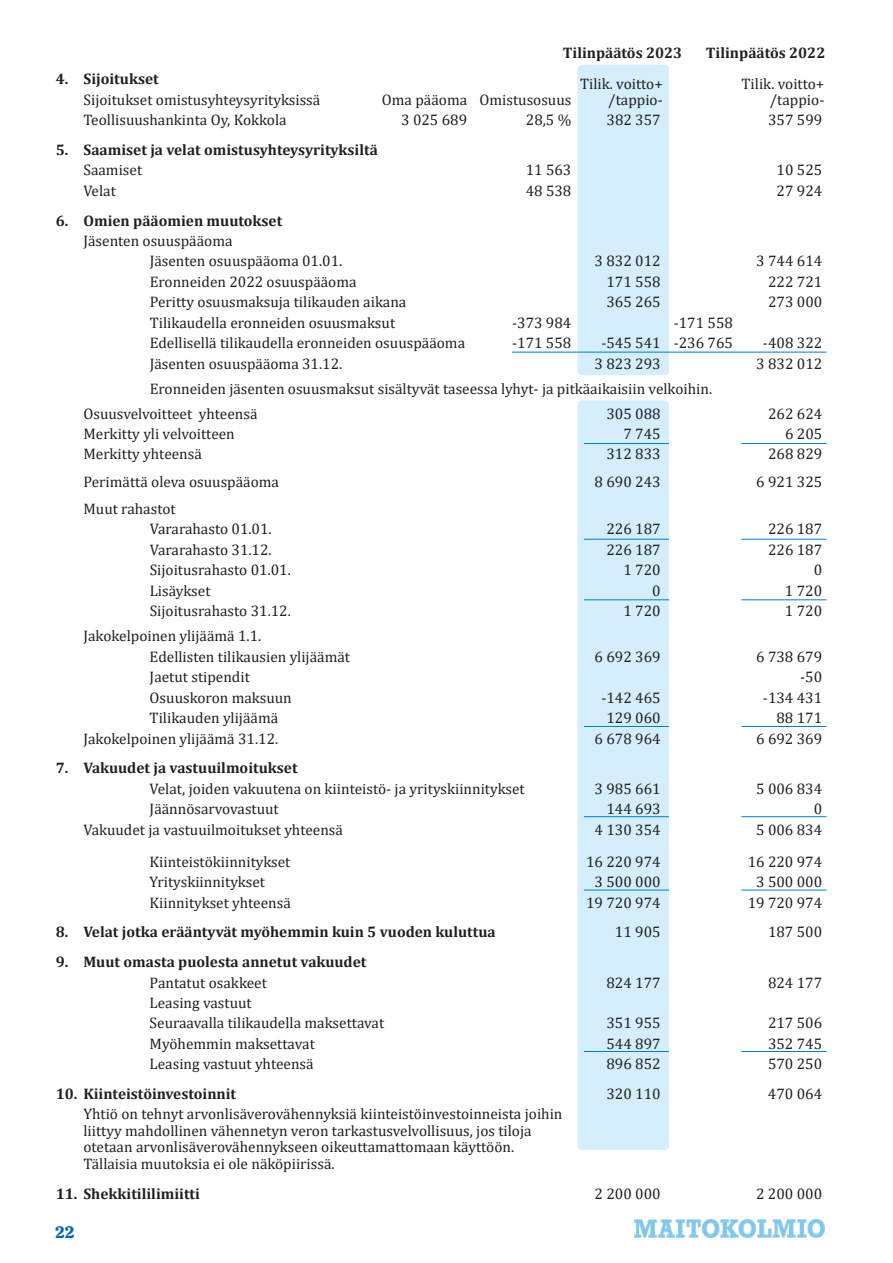
<style>
.page{position:relative;width:893px;height:1263px;background:#fff}
.page>*{position:absolute;margin:0;border:0;box-sizing:border-box;transform-origin:0 0}
.t1{font:16.5px "Calistoga";color:#0166b3}
.t2{font:15.3px/20.4px "Cambria";color:#231f20}
.t3{font:700 15.3px "Cambria";color:#231f20}
</style>
<div class="page">
<img style="left:634px;top:1219px;width:191px;height:18px">
<div style="left:577px;top:65px;width:92px;height:310px;background:#d4effb;border-radius:4px"></div>
<div style="left:577px;top:400px;width:92px;height:750px;background:#d4effb;border-radius:4px"></div>
<hr style="left:512px;top:352px;width:314px;height:1px;background:#007ec5">
<hr style="left:584px;top:443px;width:85px;height:1px;background:#007ec5">
<hr style="left:584px;top:539px;width:85px;height:1px;background:#007ec5">
<hr style="left:584px;top:599px;width:85px;height:1px;background:#007ec5">
<hr style="left:584px;top:726px;width:85px;height:1px;background:#007ec5">
<hr style="left:584px;top:816px;width:85px;height:1px;background:#007ec5">
<hr style="left:584px;top:890px;width:85px;height:1px;background:#007ec5">
<hr style="left:584px;top:1051px;width:85px;height:1px;background:#007ec5">
<hr style="left:741px;top:443px;width:85px;height:1px;background:#007ec5">
<hr style="left:741px;top:539px;width:85px;height:1px;background:#007ec5">
<hr style="left:741px;top:599px;width:85px;height:1px;background:#007ec5">
<hr style="left:741px;top:726px;width:85px;height:1px;background:#007ec5">
<hr style="left:741px;top:816px;width:85px;height:1px;background:#007ec5">
<hr style="left:741px;top:890px;width:85px;height:1px;background:#007ec5">
<hr style="left:741px;top:1051px;width:85px;height:1px;background:#007ec5">
<p class="t3" style="left:563px;top:42px;width:121px">Tilinpäätös 2023</p>
<p class="t3" style="left:706px;top:42px;width:121px">Tilinpäätös 2022</p>
<p class="t3" style="left:56px;top:68px;width:104px">4. Sijoitukset</p>
<p class="t2" style="left:580px;top:73px;width:84px">Tilik. voitto+</p>
<p class="t2" style="left:742px;top:73px;width:84px">Tilik. voitto+</p>
<p class="t2" style="left:83px;top:89px;width:238px">Sijoitukset omistusyhteysyrityksissä</p>
<p class="t2" style="left:382px;top:89px;width:191px">Oma pääoma Omistusosuus</p>
<p class="t2" style="left:608px;top:89px;width:56px">/tappio-</p>
<p class="t2" style="left:770px;top:89px;width:56px">/tappio-</p>
<p class="t2" style="left:83px;top:110px;width:205px">Teollisuushankinta Oy, Kokkola</p>
<p class="t2" style="left:401px;top:110px;width:68px">3 025 689</p>
<p class="t2" style="left:526px;top:110px;width:47px">28,5 %</p>
<p class="t2" style="left:606px;top:110px;width:56px">382 357</p>
<p class="t2" style="left:768px;top:110px;width:56px">357 599</p>
<p class="t3" style="left:56px;top:139px;width:324px">5. Saamiset ja velat omistusyhteysyrityksiltä</p>
<p class="t2" style="left:83px;top:160px;width:60px">Saamiset</p>
<p class="t2" style="left:526px;top:160px;width:47px">11 563</p>
<p class="t2" style="left:776px;top:160px;width:47px">10 525</p>
<p class="t2" style="left:83px;top:180px;width:34px">Velat</p>
<p class="t2" style="left:526px;top:180px;width:47px">48 538</p>
<p class="t2" style="left:776px;top:180px;width:47px">27 924</p>
<p class="t3" style="left:56px;top:210px;width:228px">6. Omien pääomien muutokset</p>
<p class="t2" style="left:150px;top:231px;width:194px;text-indent:-66px">Jäsenten osuuspääoma<br>Jäsenten osuuspääoma 01.01.</p>
<p class="t2" style="left:595px;top:251px;width:68px">3 832 012</p>
<p class="t2" style="left:756px;top:251px;width:68px">3 744 614</p>
<p class="t2" style="left:150px;top:271px;width:208px">Eronneiden 2022 osuuspääoma</p>
<p class="t2" style="left:606px;top:271px;width:56px">171 558</p>
<p class="t2" style="left:768px;top:271px;width:56px">222 721</p>
<p class="t2" style="left:150px;top:292px;width:258px">Peritty osuusmaksuja tilikauden aikana</p>
<p class="t2" style="left:606px;top:292px;width:56px">365 265</p>
<p class="t2" style="left:768px;top:292px;width:56px">273 000</p>
<p class="t2" style="left:150px;top:312px;width:247px">Tilikaudella eronneiden osuusmaksut</p>
<p class="t2" style="left:512px;top:312px;width:61px">-373 984</p>
<p class="t2" style="left:674px;top:312px;width:61px">-171 558</p>
<p class="t2" style="left:150px;top:333px;width:317px">Edellisellä tilikaudella eronneiden osuuspääoma</p>
<p class="t2" style="left:512px;top:333px;width:61px">-171 558</p>
<p class="t2" style="left:601px;top:333px;width:133px">-545 541 -236 765</p>
<p class="t2" style="left:763px;top:333px;width:61px">-408 322</p>
<p class="t2" style="left:150px;top:353px;width:194px">Jäsenten osuuspääoma 31.12.</p>
<p class="t2" style="left:595px;top:353px;width:68px">3 823 293</p>
<p class="t2" style="left:756px;top:353px;width:68px">3 832 012</p>
<p class="t2" style="left:83px;top:376px;width:630px;line-height:25px;text-indent:66px">Eronneiden jäsenten osuusmaksut sisältyvät taseessa lyhyt- ja pitkäaikaisiin velkoihin.<br>Osuusvelvoitteet yhteensä</p>
<p class="t2" style="left:606px;top:403px;width:56px">305 088</p>
<p class="t2" style="left:768px;top:403px;width:56px">262 624</p>
<p class="t2" style="left:83px;top:424px;width:153px">Merkitty yli velvoitteen</p>
<p class="t2" style="left:623px;top:424px;width:39px">7 745</p>
<p class="t2" style="left:785px;top:424px;width:39px">6 205</p>
<p class="t2" style="left:83px;top:444px;width:120px">Merkitty yhteensä</p>
<p class="t2" style="left:606px;top:444px;width:56px">312 833</p>
<p class="t2" style="left:768px;top:444px;width:56px">268 829</p>
<p class="t2" style="left:83px;top:471px;width:197px">Perimättä oleva osuuspääoma</p>
<p class="t2" style="left:595px;top:471px;width:68px">8 690 243</p>
<p class="t2" style="left:756px;top:471px;width:68px">6 921 325</p>
<p class="t2" style="left:150px;top:498px;width:124px;text-indent:-66px">Muut rahastot<br>Vararahasto 01.01.</p>
<p class="t2" style="left:606px;top:519px;width:56px">226 187</p>
<p class="t2" style="left:768px;top:519px;width:56px">226 187</p>
<p class="t2" style="left:150px;top:539px;width:124px">Vararahasto 31.12.</p>
<p class="t2" style="left:606px;top:539px;width:56px">226 187</p>
<p class="t2" style="left:768px;top:539px;width:56px">226 187</p>
<p class="t2" style="left:150px;top:560px;width:143px">Sijoitusrahasto 01.01.</p>
<p class="t2" style="left:623px;top:560px;width:39px">1 720</p>
<p class="t2" style="left:814px;top:560px;width:10px">0</p>
<p class="t2" style="left:150px;top:580px;width:62px">Lisäykset</p>
<p class="t2" style="left:652px;top:580px;width:10px">0</p>
<p class="t2" style="left:785px;top:580px;width:39px">1 720</p>
<p class="t2" style="left:150px;top:600px;width:143px">Sijoitusrahasto 31.12.</p>
<p class="t2" style="left:623px;top:600px;width:39px">1 720</p>
<p class="t2" style="left:785px;top:600px;width:39px">1 720</p>
<p class="t2" style="left:150px;top:626px;width:202px;text-indent:-66px">Jakokelpoinen ylijäämä 1.1.<br>Edellisten tilikausien ylijäämät</p>
<p class="t2" style="left:595px;top:646px;width:68px">6 692 369</p>
<p class="t2" style="left:756px;top:646px;width:68px">6 738 679</p>
<p class="t2" style="left:150px;top:667px;width:102px">Jaetut stipendit</p>
<p class="t2" style="left:800px;top:667px;width:24px">-50</p>
<p class="t2" style="left:150px;top:687px;width:144px">Osuuskoron maksuun</p>
<p class="t2" style="left:601px;top:687px;width:61px">-142 465</p>
<p class="t2" style="left:763px;top:687px;width:61px">-134 431</p>
<p class="t2" style="left:150px;top:708px;width:130px">Tilikauden ylijäämä</p>
<p class="t2" style="left:606px;top:708px;width:56px">129 060</p>
<p class="t2" style="left:776px;top:708px;width:47px">88 171</p>
<p class="t2" style="left:83px;top:728px;width:196px">Jakokelpoinen ylijäämä 31.12.</p>
<p class="t2" style="left:595px;top:728px;width:68px">6 678 964</p>
<p class="t2" style="left:756px;top:728px;width:68px">6 692 369</p>
<p class="t3" style="left:56px;top:757px;width:243px">7. Vakuudet ja vastuuilmoitukset</p>
<p class="t2" style="left:150px;top:778px;width:377px">Velat, joiden vakuutena on kiinteistö- ja yrityskiinnitykset</p>
<p class="t2" style="left:595px;top:778px;width:68px">3 985 661</p>
<p class="t2" style="left:756px;top:778px;width:68px">5 006 834</p>
<p class="t2" style="left:150px;top:799px;width:131px">Jäännösarvovastuut</p>
<p class="t2" style="left:606px;top:799px;width:56px">144 693</p>
<p class="t2" style="left:814px;top:799px;width:10px">0</p>
<p class="t2" style="left:83px;top:819px;width:261px">Vakuudet ja vastuuilmoitukset yhteensä</p>
<p class="t2" style="left:595px;top:819px;width:68px">4 130 354</p>
<p class="t2" style="left:756px;top:819px;width:68px">5 006 834</p>
<p class="t2" style="left:150px;top:851px;width:142px">Kiinteistökiinnitykset</p>
<p class="t2" style="left:586px;top:851px;width:76px">16 220 974</p>
<p class="t2" style="left:748px;top:851px;width:76px">16 220 974</p>
<p class="t2" style="left:150px;top:872px;width:117px">Yrityskiinnitykset</p>
<p class="t2" style="left:595px;top:872px;width:68px">3 500 000</p>
<p class="t2" style="left:756px;top:872px;width:68px">3 500 000</p>
<p class="t2" style="left:150px;top:892px;width:143px">Kiinnitykset yhteensä</p>
<p class="t2" style="left:586px;top:892px;width:76px">19 720 974</p>
<p class="t2" style="left:748px;top:892px;width:76px">19 720 974</p>
<p class="t3" style="left:56px;top:921px;width:441px">8. Velat jotka erääntyvät myöhemmin kuin 5 vuoden kuluttua</p>
<p class="t2" style="left:615px;top:922px;width:47px">11 905</p>
<p class="t2" style="left:768px;top:922px;width:56px">187 500</p>
<p class="t3" style="left:56px;top:951px;width:312px">9. Muut omasta puolesta annetut vakuudet</p>
<p class="t2" style="left:150px;top:972px;width:119px">Pantatut osakkeet</p>
<p class="t2" style="left:606px;top:972px;width:56px">824 177</p>
<p class="t2" style="left:768px;top:972px;width:56px">824 177</p>
<p class="t2" style="left:150px;top:992px;width:236px">Leasing vastuut<br>Seuraavalla tilikaudella maksettavat</p>
<p class="t2" style="left:606px;top:1013px;width:56px">351 955</p>
<p class="t2" style="left:768px;top:1013px;width:56px">217 506</p>
<p class="t2" style="left:150px;top:1033px;width:167px">Myöhemmin maksettavat</p>
<p class="t2" style="left:606px;top:1033px;width:56px">544 897</p>
<p class="t2" style="left:768px;top:1033px;width:56px">352 745</p>
<p class="t2" style="left:150px;top:1054px;width:165px">Leasing vastuut yhteensä</p>
<p class="t2" style="left:606px;top:1054px;width:56px">896 852</p>
<p class="t2" style="left:768px;top:1054px;width:56px">570 250</p>
<p class="t3" style="left:56px;top:1083px;width:182px">10. Kiinteistöinvestoinnit</p>
<p class="t2" style="left:606px;top:1083px;width:56px">320 110</p>
<p class="t2" style="left:768px;top:1083px;width:56px">470 064</p>
<p class="t2" style="left:83px;top:1106px;width:481px;line-height:16.5px">Yhtiö on tehnyt arvonlisäverovähennyksiä kiinteistöinvestoinneista joihin liittyy mahdollinen vähennetyn veron tarkastusvelvollisuus, jos tiloja otetaan arvonlisäverovähennykseen oikeuttamattomaan käyttöön.<br>Tällaisia muutoksia ei ole näköpiirissä.</p>
<p class="t3" style="left:56px;top:1183px;width:146px">11. Shekkitililimiitti</p>
<p class="t2" style="left:595px;top:1183px;width:68px">2 200 000</p>
<p class="t2" style="left:756px;top:1183px;width:68px">2 200 000</p>
<p class="t1" style="left:55px;top:1216px;width:21px">22</p>
</div>
